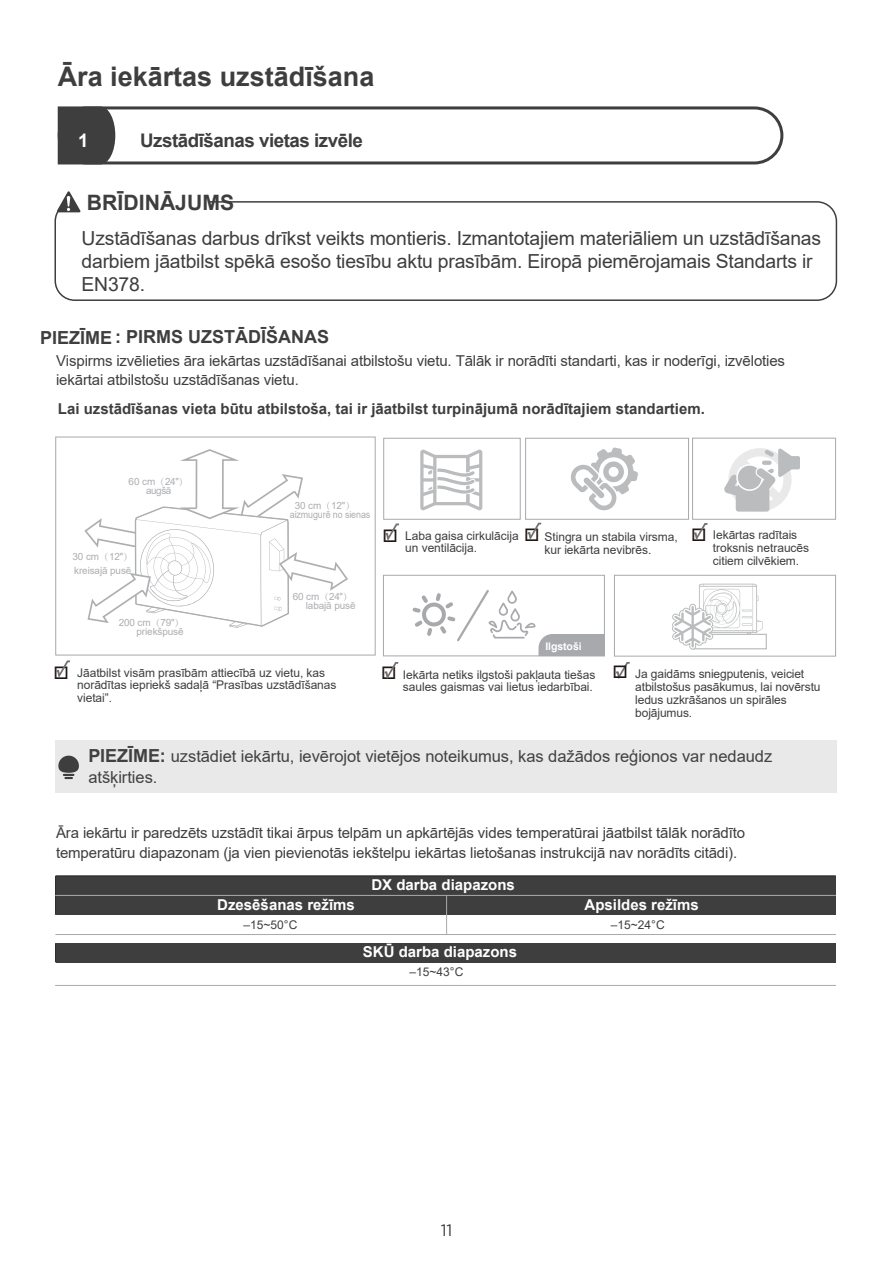
<style>
.page{position:relative;width:893px;height:1263px;background:#fff}
.page>*{position:absolute;margin:0;border:0;box-sizing:border-box;transform-origin:0 0}
.t1{font:700 27px "Arial";color:#3e3e3f}
.t2{font:700 21.15px "Arial";color:#3e3e3f}
.t3{font:19.35px/23px "Arial";letter-spacing:-.01em;color:#3e3e3f}
.t4{font:700 18.75px "Arial";letter-spacing:-.025em;color:#3e3e3f}
.t5{font:700 18.75px "Arial";color:#fff}
.t6{font:700 18px "Arial";color:#3e3e3f}
.t7{font:16.5px/20.4px "Arial";letter-spacing:-.005em;color:#414142}
.t8{font:16.5px "Gotham";color:#3e3e3f}
.t9{font:15px/19.6px "Arial";letter-spacing:-.01em;color:#3e3e3f}
.t10{font:700 15px "Arial";color:#3e3e3f}
.t11{font:700 15px "Arial";color:#fff}
.t12{font:12px/12.8px "Arial";letter-spacing:-.005em;color:#3e3e3f}
.t13{font:700 10.5px "Arial";letter-spacing:-.005em;color:#fff}
.t14{font:9.9px/9px "Arial";letter-spacing:-.01em;color:#acaeb1;text-align:right}
.t15{font:9.9px/9px "Arial";letter-spacing:-.04em;color:#acaeb1;text-align:center}
.s1{font-family:"Adobe Song Std";font-weight:300}
.s2{color:#211613}
.s3{font-weight:700;font-size:18px}
</style>
<div class="page">
<div style="left:55px;top:740px;width:782px;height:53px;background:#eae9e9"></div>
<svg style="left:527px;top:523px;width:14px;height:16px"></svg>
<svg style="left:384px;top:662px;width:14px;height:16px"></svg>
<svg style="left:616px;top:662px;width:14px;height:16px"></svg>
<svg style="left:57px;top:106px;width:60px;height:59px"></svg>
<div style="left:58px;top:106px;width:725px;height:58px;border:3px solid #3e3e3f;border-radius:28px"></div>
<div style="left:56px;top:437px;width:319px;height:218px;border:1px solid #a8a9ad"></div>
<svg style="left:571px;top:447px;width:67px;height:63px"></svg>
<div style="left:525px;top:438px;width:164px;height:81px;border:1px solid #a8a9ad"></div>
<svg style="left:58px;top:756px;width:21px;height:23px"></svg>
<svg style="left:84px;top:449px;width:264px;height:179px"></svg>
<svg style="left:420px;top:449px;width:62px;height:61px"></svg>
<div style="left:383px;top:438px;width:137px;height:81px;border:1px solid #a8a9ad"></div>
<div style="left:692px;top:438px;width:144px;height:81px;border:1px solid #a8a9ad"></div>
<svg style="left:724px;top:448px;width:76px;height:64px"></svg>
<div style="left:383px;top:575px;width:222px;height:81px;border:1px solid #a8a9ad"></div>
<svg style="left:413px;top:590px;width:192px;height:66px"></svg>
<div style="left:614px;top:575px;width:222px;height:81px;border:1px solid #a8a9ad"></div>
<div style="left:692px;top:634px;width:75px;height:15px;background:#fff;border:1px solid #babcbd"></div>
<svg style="left:672px;top:584px;width:91px;height:66px"></svg>
<div style="left:54px;top:201px;width:783px;height:100px;border:2px solid #3e3e3f;border-radius:19px"></div>
<div style="left:52px;top:191px;width:157px;height:21px;background:#fff"></div>
<svg style="left:57px;top:191px;width:23px;height:21px"></svg>
<div style="left:56px;top:876px;width:780px;height:19px;background:#3e3e3f"></div>
<div style="left:56px;top:895px;width:390px;height:20px;background:#3e3e3f"></div>
<div style="left:447px;top:895px;width:389px;height:20px;background:#3e3e3f"></div>
<hr style="left:55px;top:875px;width:781px;height:1px;background:#231f20">
<hr style="left:55px;top:895px;width:392px;height:1px;background:#a8a9ad">
<svg style="left:55px;top:876px;width:1px;height:39px"></svg>
<hr style="left:446px;top:895px;width:390px;height:1px;background:#a8a9ad">
<hr style="left:55px;top:934px;width:392px;height:1px;background:#a8a9ad">
<svg style="left:446px;top:896px;width:1px;height:38px"></svg>
<hr style="left:446px;top:934px;width:390px;height:1px;background:#a8a9ad">
<hr style="left:55px;top:985px;width:781px;height:1px;background:#a8a9ad">
<div style="left:56px;top:943px;width:780px;height:19px;background:#3e3e3f"></div>
<svg style="left:55px;top:943px;width:1px;height:19px"></svg>
<svg style="left:385px;top:523px;width:14px;height:17px"></svg>
<svg style="left:56px;top:660px;width:14px;height:17px"></svg>
<svg style="left:693px;top:523px;width:15px;height:17px"></svg>
<h1 class="t1" style="left:58px;top:58px;width:318px">Āra iekārtas uzstādīšana</h1>
<h3 class="t5" style="left:78px;top:127px;width:12px">1</h3>
<h3 class="t4" style="left:140px;top:127px;width:224px">Uzstādīšanas vietas izvēle</h3>
<h2 class="t2" style="left:87px;top:188px;width:149px">BRĪDINĀJUMS</h2>
<h3 class="t3" style="left:82px;top:226px;width:741px">Uzstādīšanas darbus drīkst veikts montieris. Izmantotajiem materiāliem un uzstādīšanas darbiem jāatbilst spēkā esošo tiesību aktu prasībām. Eiropā piemērojamais Standarts ir<br>EN378.</h3>
<h3 class="t6" style="left:40px;top:324px;width:291px">PIEZĪME : PIRMS UZSTĀDĪŠANAS</h3>
<p class="t9" style="left:56px;top:350px;width:730px">Vispirms izvēlieties āra iekārtas uzstādīšanai atbilstošu vietu. Tālāk ir norādīti standarti, kas ir noderīgi, izvēloties iekārtai atbilstošu uzstādīšanas vietu.</p>
<p class="t10" style="left:58px;top:398px;width:648px">Lai uzstādīšanas vieta būtu atbilstoša, tai ir jāatbilst turpinājumā norādītajiem standartiem.</p>
<p class="t15" style="left:129px;top:477px;width:61px">60 cm<span class="s1">（</span>24"<span class="s1">）</span>augšā</p>
<p class="t14" style="left:73px;top:550px;width:62px;line-height:13.6px;text-align:left">30 cm<span class="s1">（</span>12"<span class="s1">）</span>kreisajā pusē</p>
<p class="t14" style="left:119px;top:618px;width:67px">200 cm<span class="s1">（</span>79"<span class="s1">）</span>priekšpusē</p>
<p class="t14" style="left:290px;top:501px;width:82px;text-align:left;text-indent:5px">30 cm<span class="s1">（</span>12"<span class="s1">）</span>aizmugurē no sienas</p>
<p class="t14" style="left:293px;top:592px;width:64px">60 cm<span class="s1">（</span>24"<span class="s1">）</span>labajā pusē</p>
<p class="t12" style="left:77px;top:666px;width:261px;line-height:12.3px">Jāatbilst visām prasībām attiecībā uz vietu, kas norādītas iepriekš sadaļā “Prasības uzstādīšanas vietai”.</p>
<p class="t12" style="left:524px;top:530px;width:155px;text-align:center"><span class="s2">□</span> Stingra un stabila virsma, kur iekārta nevibrēs.</p>
<p class="t12" style="left:405px;top:529px;width:115px;line-height:12.3px">Laba gaisa cirkulācija un ventilācija.</p>
<p class="t13" style="left:545px;top:639px;width:38px">Ilgstoši</p>
<p class="t12" style="left:713px;top:529px;width:98px">Iekārtas radītais troksnis netraucēs citiem cilvēkiem.</p>
<p class="t12" style="left:381px;top:668px;width:216px;line-height:12.3px;text-align:right"><span class="s2">□</span> Iekārta netiks ilgstoši pakļauta tiešas saules gaismas vai lietus iedarbībai.</p>
<p class="t12" style="left:635px;top:668px;width:187px;text-indent:-23px"><span class="s2">□</span> Ja gaidāms sniegputenis, veiciet atbilstošus pasākumus, lai novērstu ledus uzkrāšanos un spirāles bojājumus.</p>
<h3 class="t7" style="left:88px;top:746px;width:685px"><span class="s3">PIEZĪME:</span> uzstādiet iekārtu, ievērojot vietējos noteikumus, kas dažādos reģionos var nedaudz atšķirties.</h3>
<p class="t9" style="left:56px;top:823px;width:691px">Āra iekārtu ir paredzēts uzstādīt tikai ārpus telpām un apkārtējās vides temperatūrai jāatbilst tālāk norādīto temperatūru diapazonam (ja vien pievienotās iekštelpu iekārtas lietošanas instrukcijā nav norādīts citādi).</p>
<p class="t11" style="left:371px;top:874px;width:145px">DX darba diapazons</p>
<p class="t11" style="left:217px;top:894px;width:139px">Dzesēšanas režīms</p>
<p class="t11" style="left:584px;top:894px;width:116px">Apsildes režīms</p>
<p class="t12" style="left:244px;top:918px;width:55px">–15~50°C</p>
<p class="t12" style="left:611px;top:918px;width:55px">–15~24°C</p>
<p class="t11" style="left:363px;top:941px;width:156px">SKŪ darba diapazons</p>
<p class="t12" style="left:409px;top:966px;width:55px">–15~43°C</p>
<h3 class="t8" style="left:441px;top:1219px;width:13px">11</h3>
</div>
